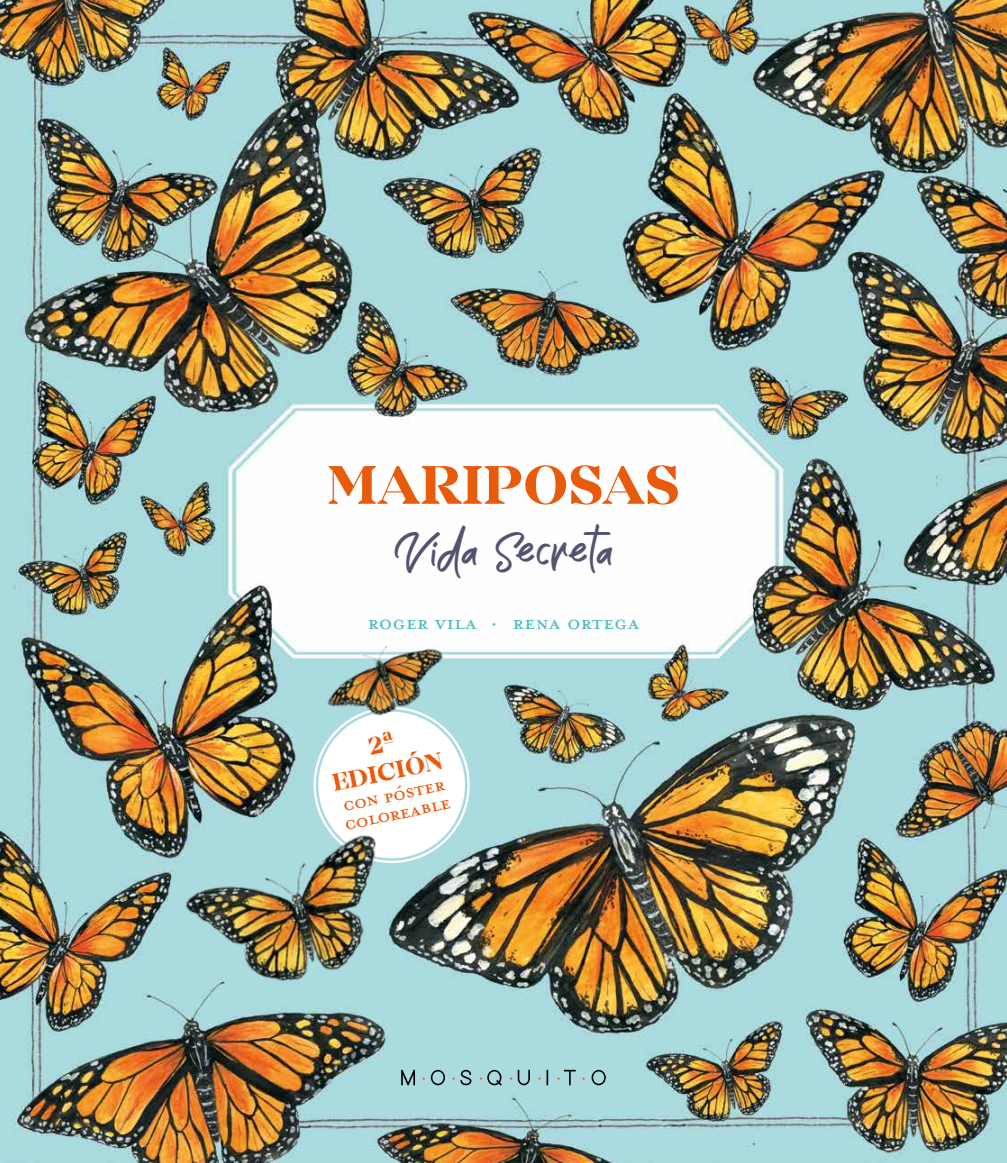
<style>
.page{position:relative;width:1007px;height:1163px;background:#fff}
.page>*{position:absolute;margin:0;border:0;box-sizing:border-box;transform-origin:0 0}
.t1{font:700 56.25px "Mirador";letter-spacing:.01em;color:#e95b0c}
.t2{font:46.25px "The Wave";letter-spacing:-.085em;color:#52536f}
.t3{font:27.5px "Mrs Eaves Petite Caps";color:#4fbcc1}
.t4{font:26.25px/18.8px "Mrs Eaves Petite Caps";color:#e95b0c}
.t5{font:700 25px/27.5px "Mirador";color:#e95b0c;text-align:center}
</style>
<div class="page">
<img style="left:0;top:0;width:1006px;height:1162px">
<div style="left:313px;top:706px;width:156px;height:156px;background:#fff;border-radius:50%"></div>
<img style="left:0;top:914px;width:5px;height:25px">
<img style="left:318px;top:612px;width:147px;height:111px">
<img style="left:141px;top:737px;width:349px;height:321px">
<svg style="left:401px;top:1069px;width:204px;height:16px;background:#91babd"></svg>
<h1 class="t1" style="left:327px;top:451px;width:354px">MARIPOSAS</h1>
<h2 class="t2" style="left:394px;top:523px;width:221px">Vida Secreta</h2>
<p class="t3" style="left:367px;top:603px;width:274px">roger vila · rena ortega</p>
<p class="t5" style="left:324px;top:743px;width:114px;rotate:-12deg">2ª<br>EDICIÓN</p>
<p class="t4" style="left:338px;top:793px;width:110px;rotate:-12deg">con póster coloreable</p>
</div>
